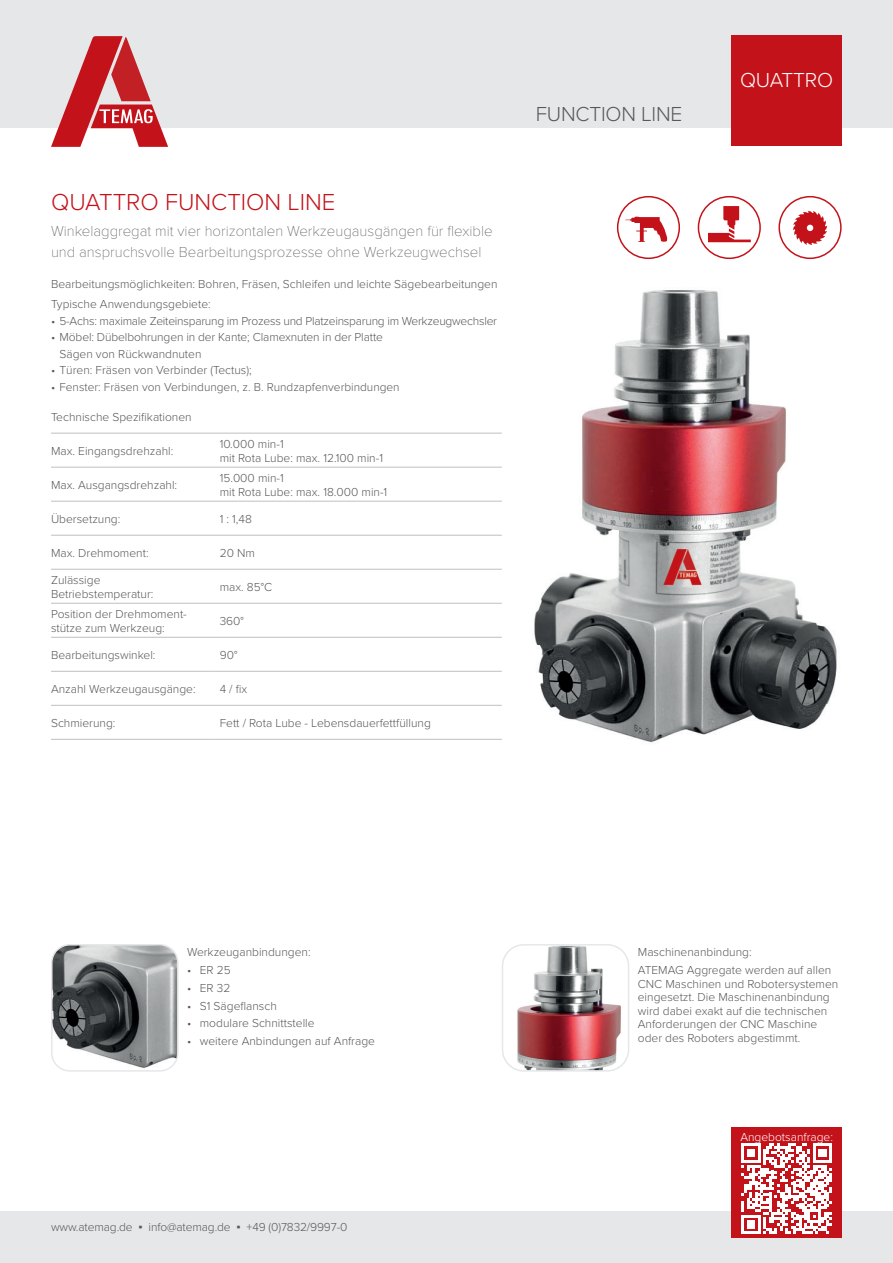
<style>
.page{position:relative;width:893px;height:1263px;background:#fff}
.page>*{position:absolute;margin:0;border:0;box-sizing:border-box;transform-origin:0 0}
.t1{font:300 24px "Proxima Nova";color:#c4121a}
.t2{font:300 21px "Proxima Nova";letter-spacing:-.01em;color:#57585a}
.t3{font:300 21px "Proxima Nova";letter-spacing:-.01em;color:#fff}
.t4{font:100 15px/21px "Proxima Nova T";color:#57585a}
.t5{font:300 12px/13.5px "Proxima Nova";color:#57585a}
.t6{font:300 12px "Proxima Nova";letter-spacing:-.02em;color:#57585a}
.t7{font:300 12px "Proxima Nova";color:#fff}
.t8{font:300 11.85px "Proxima Nova";color:#57585a}
.s1{font-family:"Verdana";font-weight:400}
</style>
<div class="page">
<div style="left:0;top:0;width:893px;height:128px;background:#e6e7e9"></div>
<div style="left:731px;top:36px;width:111px;height:110px;background:#c4121a"></div>
<div style="left:0;top:1212px;width:893px;height:51px;background:#e6e7e9"></div>
<div style="left:731px;top:1127px;width:111px;height:110px;background:#c4121a"></div>
<svg style="left:51px;top:36px;width:117px;height:111px"></svg>
<hr style="left:51px;top:433px;width:160px;height:1px;background:#bebfc2">
<hr style="left:211px;top:433px;width:291px;height:1px;background:#bebfc2">
<hr style="left:51px;top:467px;width:160px;height:1px;background:#bebfc2">
<hr style="left:211px;top:467px;width:291px;height:1px;background:#bebfc2">
<hr style="left:51px;top:501px;width:160px;height:1px;background:#bebfc2">
<hr style="left:211px;top:501px;width:291px;height:1px;background:#bebfc2">
<hr style="left:51px;top:535px;width:160px;height:1px;background:#bebfc2">
<hr style="left:211px;top:535px;width:291px;height:1px;background:#bebfc2">
<hr style="left:51px;top:569px;width:160px;height:1px;background:#bebfc2">
<hr style="left:211px;top:569px;width:291px;height:1px;background:#bebfc2">
<hr style="left:51px;top:603px;width:160px;height:1px;background:#bebfc2">
<hr style="left:211px;top:603px;width:291px;height:1px;background:#bebfc2">
<hr style="left:51px;top:637px;width:160px;height:1px;background:#bebfc2">
<hr style="left:211px;top:637px;width:291px;height:1px;background:#bebfc2">
<hr style="left:51px;top:671px;width:160px;height:1px;background:#bebfc2">
<hr style="left:211px;top:671px;width:291px;height:1px;background:#bebfc2">
<hr style="left:51px;top:705px;width:160px;height:1px;background:#bebfc2">
<hr style="left:211px;top:705px;width:291px;height:1px;background:#bebfc2">
<hr style="left:51px;top:739px;width:160px;height:1px;background:#bebfc2">
<hr style="left:211px;top:739px;width:291px;height:1px;background:#bebfc2">
<img style="left:534px;top:290px;width:303px;height:453px">
<img style="left:502px;top:947px;width:127px;height:124px">
<div style="left:502px;top:944px;width:127px;height:127px;border:2px solid #e6e7e9;border-radius:21px"></div>
<img style="left:54px;top:947px;width:122px;height:124px">
<div style="left:51px;top:944px;width:128px;height:127px;border:2px solid #e6e7e9;border-radius:18px"></div>
<svg style="left:741px;top:1143px;width:91px;height:91px"></svg>
<div style="left:617px;top:196px;width:63px;height:63px;border:2px solid #c4121a;border-radius:50%"></div>
<svg style="left:625px;top:217px;width:42px;height:25px"></svg>
<div style="left:698px;top:196px;width:63px;height:63px;border:2px solid #c4121a;border-radius:50%"></div>
<svg style="left:708px;top:206px;width:43px;height:36px"></svg>
<div style="left:778px;top:196px;width:64px;height:63px;border:2px solid #c4121a;border-radius:50%"></div>
<svg style="left:793px;top:211px;width:34px;height:34px"></svg>
<h1 class="t1" style="left:51px;top:184px;width:286px">QUATTRO FUNCTION LINE</h1>
<p class="t4" style="left:51px;top:219px;width:443px">Winkelaggregat mit vier horizontalen Werkzeugausgängen für flexible und anspruchsvolle Bearbeitungsprozesse ohne Werkzeugwechsel</p>
<p class="t5" style="left:51px;top:273px;width:448px;line-height:20.7px">Bearbeitungsmöglichkeiten: Bohren, Fräsen, Schleifen und leichte Sägebearbeitungen<br>Typische Anwendungsgebiete:</p>
<p class="t6" style="left:51px;top:312px;width:448px">• 5-Achs: maximale Zeiteinsparung im Prozess und Platzeinsparung im Werkzeugwechsler</p>
<p class="t5" style="left:60px;top:328px;width:325px;line-height:16.5px;text-indent:-9px">• Möbel: Dübelbohrungen in der Kante; Clamexnuten in der Platte<br>Sägen von Rückwandnuten</p>
<p class="t5" style="left:51px;top:363px;width:202px">• Türen: Fräsen von Verbinder (Tectus);</p>
<p class="t8" style="left:51px;top:378px;width:350px">• Fenster: Fräsen von Verbindungen, z. B. Rundzapfenverbindungen</p>
<p class="t5" style="left:51px;top:409px;width:142px">Technische Spezifikationen</p>
<p class="t5" style="left:51px;top:443px;width:124px">Max. Eingangsdrehzahl:</p>
<p class="t5" style="left:220px;top:437px;width:165px">10.000 min-1<br>mit Rota Lube: max. 12.100 min-1</p>
<p class="t5" style="left:51px;top:477px;width:128px">Max. Ausgangsdrehzahl:</p>
<p class="t5" style="left:220px;top:471px;width:169px">15.000 min-1<br>mit Rota Lube: max. 18.000 min-1</p>
<p class="t5" style="left:51px;top:511px;width:71px">Übersetzung:</p>
<p class="t5" style="left:220px;top:511px;width:34px">1 : 1,48</p>
<p class="t5" style="left:51px;top:546px;width:99px">Max. Drehmoment:</p>
<p class="t5" style="left:220px;top:546px;width:37px">20 Nm</p>
<p class="t5" style="left:51px;top:573px;width:104px">Zulässige<br>Betriebstemperatur:</p>
<p class="t5" style="left:220px;top:580px;width:54px">max. 85°C</p>
<p class="t5" style="left:51px;top:607px;width:137px">Position der Drehmoment&shy;stütze zum Werkzeug:</p>
<p class="t5" style="left:220px;top:614px;width:26px">360°</p>
<p class="t5" style="left:51px;top:648px;width:106px">Bearbeitungswinkel:</p>
<p class="t5" style="left:220px;top:648px;width:19px">90°</p>
<p class="t5" style="left:51px;top:682px;width:146px">Anzahl Werkzeugausgänge:</p>
<p class="t5" style="left:220px;top:682px;width:29px">4 / fix</p>
<p class="t5" style="left:51px;top:716px;width:66px">Schmierung:</p>
<p class="t5" style="left:220px;top:716px;width:213px">Fett / Rota Lube - Lebensdauerfettfüllung</p>
<h2 class="t2" style="left:536px;top:98px;width:148px">FUNCTION LINE</h2>
<h2 class="t3" style="left:740px;top:64px;width:95px">QUATTRO</h2>
<p class="t5" style="left:187px;top:945px;width:125px">Werkzeuganbindungen:</p>
<p class="t5" style="left:187px;top:963px;width:45px">• ER 25</p>
<p class="t5" style="left:187px;top:980px;width:45px">• ER 32</p>
<p class="t5" style="left:187px;top:998px;width:91px">• S1 Sägeflansch</p>
<p class="t5" style="left:187px;top:1016px;width:129px">• modulare Schnittstelle</p>
<p class="t5" style="left:187px;top:1034px;width:189px">• weitere Anbindungen auf Anfrage</p>
<p class="t5" style="left:51px;top:1219px;width:298px">www.atemag.de <span class="s1">▪</span> info@atemag.de <span class="s1">▪</span> +49 (0)7832/9997-0</p>
<p class="t5" style="left:638px;top:943px;width:195px;line-height:17.7px">Maschinenanbindung:<br>ATEMAG Aggregate werden auf allen</p>
<p class="t5" style="left:638px;top:976px;width:202px">CNC Maschinen und Robotersystemen eingesetzt. Die Maschinenanbindung wird dabei exakt auf die technischen Anforderungen der CNC Maschine oder des Roboters abgestimmt.</p>
<p class="t7" style="left:740px;top:1128px;width:94px">Angebotsanfrage:</p>
</div>
